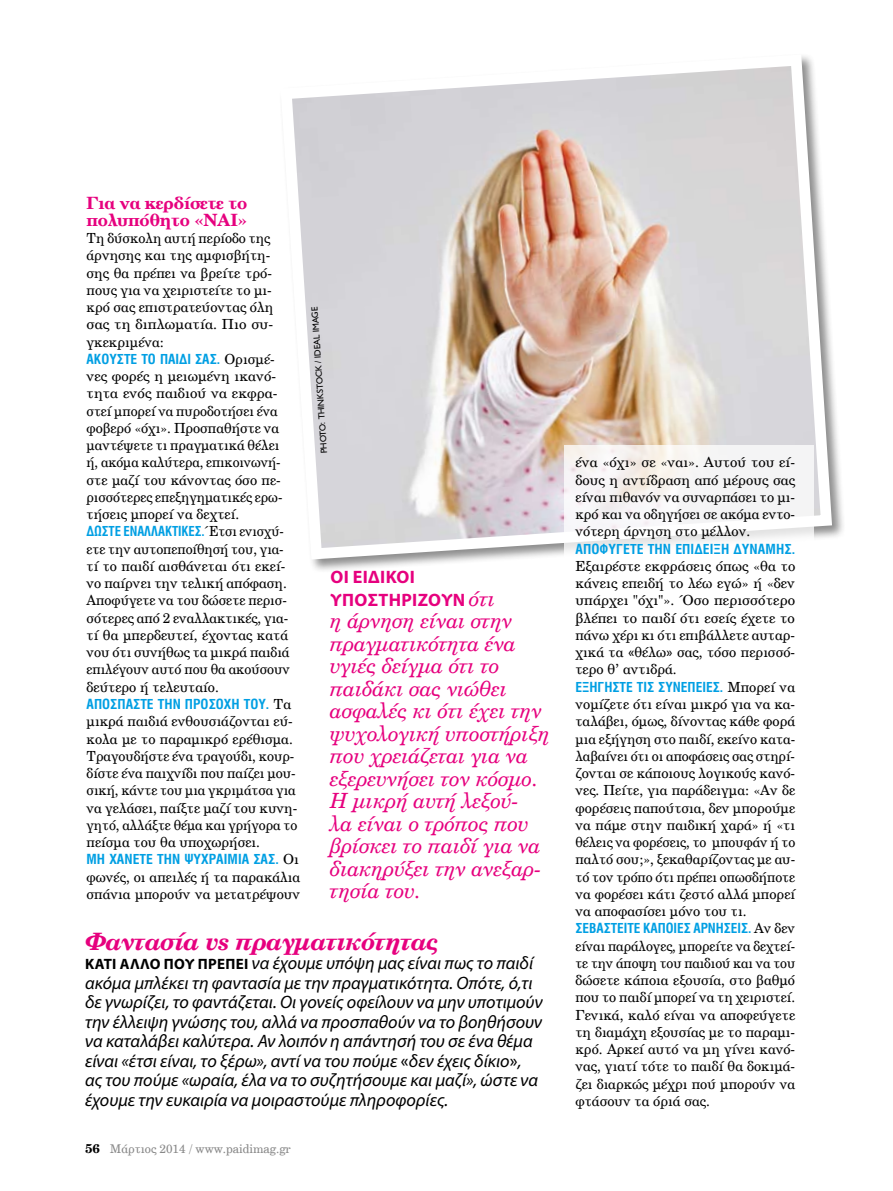
<style>
.page{position:relative;width:893px;height:1191px;background:#fff}
.page>*{position:absolute;margin:0;border:0;box-sizing:border-box;transform-origin:0 0}
.t1{font:italic 24px "UB Century Bold";letter-spacing:-.02em;color:#e6007e}
.t2{font:21px/22.5px "UB Century Italic";color:#e6007e}
.t3{font:italic 18px/19.5px "Myriad Pro";color:#000}
.t4{font:700 18px/22.5px "Myriad Pro";letter-spacing:.02em;color:#e6007e}
.t5{font:16.95px/17.2px "UB Century Bold";letter-spacing:-.01em;color:#e6007e}
.t6{font:13.95px/17.2px "UB Century";color:#000}
.t7{font:13.95px "UB Helvetica Cond Bold";color:#009fe3}
.t8{font:13.95px "UB Helvetica Cond Bold";color:#009fe3;scale:.95 1}
.t9{font:12px "UB Century";color:#878787}
.t10{font:9px "Gill Sans Hel";color:#000}
.s1{font-family:"UB Century";color:#000}
.s2{font-family:"UB Century Italic";font-weight:400;font-size:21px}
.s3{font-weight:700;font-style:normal;font-size:15px}
.s4{font-family:"PF Din Text Pro";font-style:normal}
.s5{font-family:"UB Century Bold";font-size:12.75px;color:#000}
.s6{font-family:"PF Din Text Pro"}
</style>
<div class="page">
<div style="left:278px;top:52px;width:567px;height:521px;background:#000;opacity:.45"></div>
<svg style="left:278px;top:52px;width:560px;height:513px"></svg>
<div style="left:564px;top:445px;width:250px;height:618px;background:#fff"></div>
<svg style="left:315px;top:356px;width:6px;height:2px"></svg>
<p class="t5" style="left:87px;top:194px;width:162px">Για να κερδίσετε το πολυπόθητο «ΝΑΙ»</p>
<p class="t6" style="left:87px;top:229px;width:188px">Τη δύσκολη αυτή περίοδο της άρνησης και της αμφισβήτη&shy;σης θα πρέπει να βρείτε τρό&shy;πους για να χειριστείτε το μι&shy;κρό σας επιστρατεύοντας όλη σας τη διπλωματία. Πιο συ&shy;γκεκριμένα:</p>
<p class="t7" style="left:87px;top:351px;width:190px">Ακούστε το παιδί σας. <span class="s1">Ορισμέ-</span></p>
<p class="t6" style="left:87px;top:367px;width:197px">νες φορές η μειωμένη ικανό&shy;τητα ενός παιδιού να εκφρα&shy;στεί μπορεί να πυροδοτήσει ένα φοβερό «όχι». Προσπαθήστε να μαντέψετε τι πραγματικά θέλει ή, ακόμα καλύτερα, επικοινωνή&shy;στε μαζί του κάνοντας όσο πε&shy;ρισσότερες επεξηγηματικές ερω&shy;τήσεις μπορεί να δεχτεί.</p>
<p class="t8" style="left:87px;top:523px;width:209px">Δώστε εναλλακτικές.<span class="s1">Έτσι ενισχύ-</span></p>
<p class="t6" style="left:87px;top:540px;width:205px">ετε την αυτοπεποίθησή του, για&shy;τί το παιδί αισθάνεται ότι εκεί&shy;νο παίρνει την τελική απόφαση.<br>Αποφύγετε να του δώσετε περισ&shy;σότερες από 2 εναλλακτικές, για&shy;τί θα μπερδευτεί, έχοντας κατά νου ότι συνήθως τα μικρά παιδιά επιλέγουν αυτό που θα ακούσουν δεύτερο ή τελευταίο.</p>
<p class="t7" style="left:87px;top:696px;width:206px">Αποσπάστε την προσοχή του. <span class="s1">Τα</span></p>
<p class="t6" style="left:87px;top:712px;width:212px">μικρά παιδιά ενθουσιάζονται εύ&shy;κολα με το παραμικρό ερέθισμα.<br>Τραγουδήστε ένα τραγούδι, κουρ&shy;δίστε ένα παιχνίδι που παίζει μου&shy;σική, κάντε του μια γκριμάτσα για να γελάσει, παίξτε μαζί του κυνη&shy;γητό, αλλάξτε θέμα και γρήγορα το πείσμα του θα υποχωρήσει.</p>
<p class="t7" style="left:87px;top:851px;width:214px">Μη χάνετε την ψυχραι μία σας. <span class="s1">Οι</span></p>
<p class="t6" style="left:87px;top:867px;width:215px">φωνές, οι απειλές ή τα παρακάλια σπάνια μπορούν να μετατρέψουν</p>
<p class="t10" style="left:320px;top:454px;width:148px;rotate:-94deg">photo: Thinkstock / deal Image</p>
<p class="t4" style="left:330px;top:565px;width:166px">Οι ειδικοί υποστηρίζουν <span class="s2">ότι</span></p>
<p class="t2" style="left:330px;top:609px;width:221px">η άρνηση είναι στην πραγματικότητα ένα υγιές δείγμα ότι το παιδάκι σας νιώθει ασφαλές κι ότι έχει την ψυχολογική υποστήριξη που χρειάζεται για να εξερευνήσει τον κόσμο.<br>Η μικρή αυτή λεξού-<br>λα είναι ο τρόπος που βρίσκει το παιδί για να διακηρύξει την ανεξαρ&shy;τησία του.</p>
<h1 class="t1" style="left:85px;top:926px;width:355px">Φαντασία vs πραγματικότητας</h1>
<p class="t3" style="left:85px;top:953px;width:459px"><span class="s3">Κάτι άλλο που πρέπει</span> να έχουμε υπόψη μας είναι πως το παιδί ακόμα μπλέκει τη φαντασία με την πραγματικότητα. Οπότε, ό,τι δε γνωρίζει, το φαντάζεται. Οι γονείς οφείλουν να μην υποτιμούν την έλλειψη γνώσης του, αλλά να προσπαθούν να το βοηθήσουν να καταλάβει καλύτερα. Αν λοιπόν η απάντησή του σε ένα θέμα είναι «έτσι είναι, το ξέρω», αντί να του πούμε <span class="s4">«</span>δεν έχεις δίκιο<span class="s4">»</span>, ας του πούμε «ωραία, έλα να το συζητήσουμε και μαζί», ώστε να έχουμε την ευκαιρία να μοιραστούμε πληροφορίες.</p>
<p class="t9" style="left:85px;top:1141px;width:207px"><span class="s5">56</span> Μάρτιος 2014 / www.paidimag.gr</p>
<p class="t6" style="left:575px;top:453px;width:221px;text-align:justify">ένα «όχι» σε «ναι». Αυτού του εί&shy;δους η αντίδραση από μέρους σας είναι πιθανόν να συναρπάσει το μι&shy;κρό και να οδηγήσει σε ακόμα εντο&shy;νότερη άρνηση στο μέλλον.</p>
<p class="t7" style="left:575px;top:541px;width:221px">Αποφύγετε την επίδειξη δύναμης.</p>
<p class="t6" style="left:575px;top:557px;width:221px;text-align:justify">Εξαιρέστε εκφράσεις όπως «θα το κάνεις επειδή το λέω εγώ» ή «δεν υπάρχει "όχι"». Όσο περισσότερο βλέπει το παιδί ότι εσείς έχετε το πάνω χέρι κι ότι επιβάλλετε αυταρ&shy;χικά τα <span class="s6">«</span>θέλω<span class="s6">»</span> σας, τόσο περισσό&shy;τερο θ’ αντιδρά.</p>
<p class="t7" style="left:575px;top:679px;width:221px">εξηγήστε τις συνέπειες. <span class="s1">Μπορεί να</span></p>
<p class="t6" style="left:575px;top:695px;width:221px;text-align:justify">νομίζετε ότι είναι μικρό για να κα&shy;ταλάβει, όμως, δίνοντας κάθε φορά μια εξήγηση στο παιδί, εκείνο κατα&shy;λαβαίνει ότι οι αποφάσεις σας στηρί&shy;ζονται σε κάποιους λογικούς κανό&shy;νες. Πείτε, για παράδειγμα: «Αν δε φορέσεις παπούτσια, δεν μπορούμε να πάμε στην παιδική χαρά» ή «τι θέλεις να φορέσεις, το μπουφάν ή το παλτό σου;», ξεκαθαρίζοντας με αυ&shy;τό τον τρόπο ότι πρέπει οπωσδήποτε να φορέσει κάτι ζεστό αλλά μπορεί να αποφασίσει μόνο του τι.</p>
<p class="t7" style="left:575px;top:920px;width:221px">Σεβαστείτε κάποιες αρνήσεις. <span class="s1">Αν δεν</span></p>
<p class="t6" style="left:575px;top:936px;width:221px;text-align:justify">είναι παράλογες, μπορείτε να δεχτεί&shy;τε την άποψη του παιδιού και να του δώσετε κάποια εξουσία, στο βαθμό που το παιδί μπορεί να τη χειριστεί.<br>Γενικά, καλό είναι να αποφεύγετε τη διαμάχη εξουσίας με το παραμι&shy;κρό. Αρκεί αυτό να μη γίνει κανό&shy;νας, γιατί τότε το παιδί θα δοκιμά&shy;ζει διαρκώς μέχρι πού μπορούν να φτάσουν τα όριά σας.</p>
</div>
